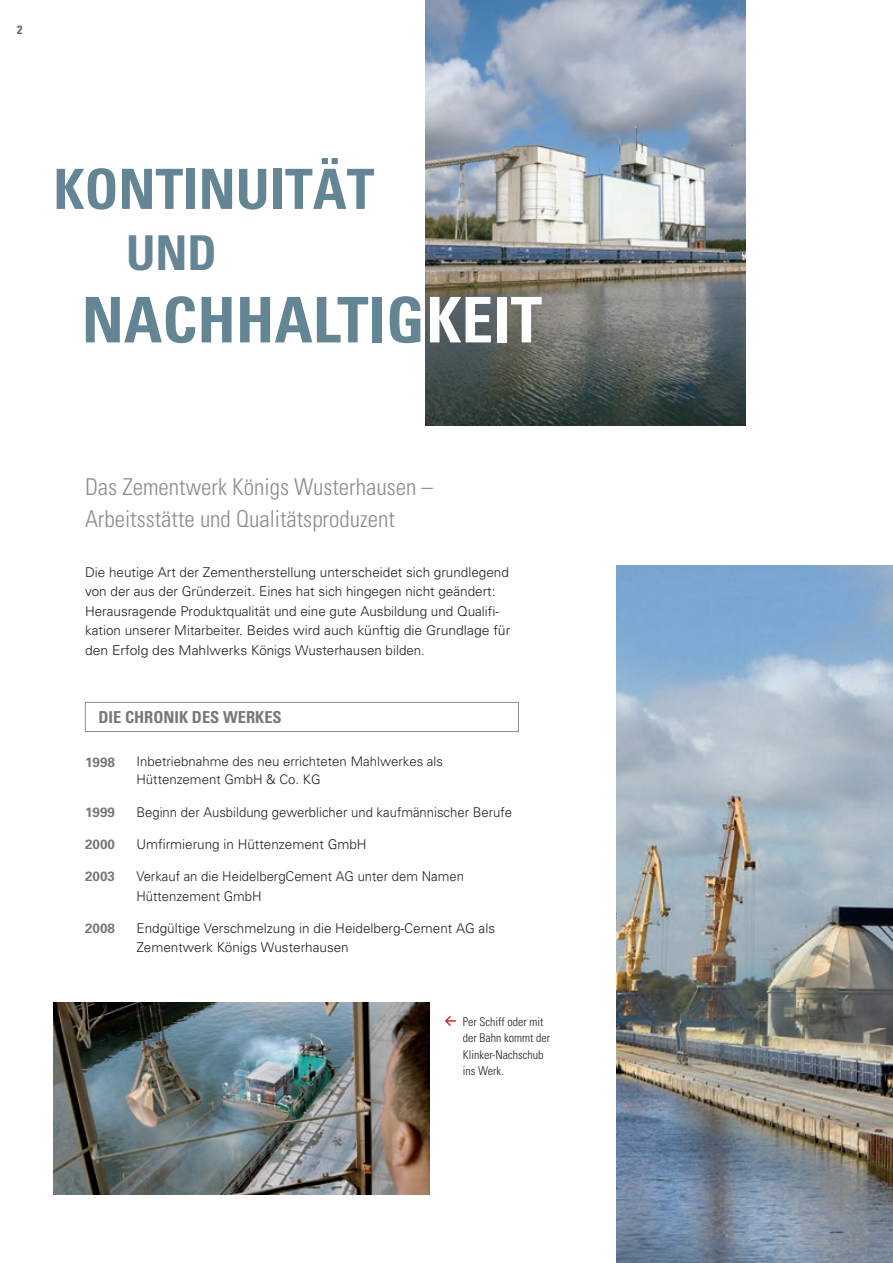
<style>
.page{position:relative;width:893px;height:1263px;background:#fff}
.page>*{position:absolute;margin:0;border:0;box-sizing:border-box;transform-origin:0 0}
.t1{font:700 condensed 63px "Univers";color:#638594}
.t2{font:700 condensed 55.5px "Univers";color:#638594}
.t3{font:700 condensed 48px "Univers";color:#638594}
.t4{font:300 condensed 23.25px/31.5px "Univers";color:#8a8c8f}
.t5{font:700 condensed 16.5px "Univers";color:#76787b}
.t6{font:300 13.5px/19.5px "Univers";color:#231f20}
.t7{font:700 13.5px "Univers";color:#76787b}
.t8{font:300 13.2px/18px "Univers";color:#231f20}
.t9{font:300 condensed 12px/16.5px "Univers";color:#231f20}
.t10{font:700 condensed 12px "Univers";color:#636366}
.s1{color:#fff}
</style>
<div class="page">
<img style="left:617px;top:566px;width:276px;height:697px">
<img style="left:425px;top:0;width:320px;height:425px">
<div style="left:85px;top:702px;width:434px;height:30px;border:1px solid #8a8c8f"></div>
<img style="left:54px;top:1003px;width:375px;height:191px">
<svg style="left:445px;top:1016px;width:11px;height:9px"></svg>
<p class="t10" style="left:17px;top:22px;width:7px">2</p>
<h2 class="t2" style="left:54px;top:155px;width:322px">KONTINUITÄT</h2>
<h3 class="t3" style="left:126px;top:224px;width:92px">UND</h3>
<h1 class="t1" style="left:82px;top:281px;width:462px">NACHHALTIG<span class="s1">KEIT</span></h1>
<h3 class="t4" style="left:85px;top:471px;width:350px">Das Zementwerk Königs Wusterhausen –<br>Arbeitsstätte und Qualitätsproduzent</h3>
<p class="t6" style="left:85px;top:562px;width:427px">Die heutige Art der Zementherstellung unterscheidet sich grundlegend von der aus der Gründerzeit. Eines hat sich hingegen nicht geändert:<br>Herausragende Produktqualität und eine gute Ausbildung und Qualifi&shy;kation unserer Mitarbeiter. Beides wird auch künftig die Grundlage für den Erfolg des Mahlwerks Königs Wusterhausen bilden.</p>
<p class="t5" style="left:98px;top:707px;width:185px">DIE CHRONIK DES WERKES</p>
<p class="t7" style="left:85px;top:753px;width:32px">1998</p>
<p class="t8" style="left:136px;top:752px;width:308px">Inbetriebnahme des neu errichteten Mahlwerkes als<br>Hüttenzement GmbH &amp; Co. KG</p>
<p class="t7" style="left:85px;top:803px;width:32px">1999</p>
<p class="t6" style="left:136px;top:802px;width:377px">Beginn der Ausbildung gewerblicher und kaufmännischer Berufe</p>
<p class="t7" style="left:85px;top:836px;width:32px">2000</p>
<p class="t6" style="left:136px;top:834px;width:232px">Umfirmierung in Hüttenzement GmbH</p>
<p class="t7" style="left:85px;top:868px;width:32px">2003</p>
<p class="t6" style="left:136px;top:866px;width:329px">Verkauf an die HeidelbergCement AG unter dem Namen<br>Hüttenzement GmbH</p>
<p class="t7" style="left:85px;top:920px;width:32px">2008</p>
<p class="t6" style="left:136px;top:918px;width:360px">Endgültige Verschmelzung in die Heidelberg-Cement AG als<br>Zementwerk Königs Wusterhausen</p>
<p class="t9" style="left:463px;top:1013px;width:89px">Per Schiff oder mit der Bahn kommt der<br>Klinker-Nachschub ins Werk.</p>
</div>
